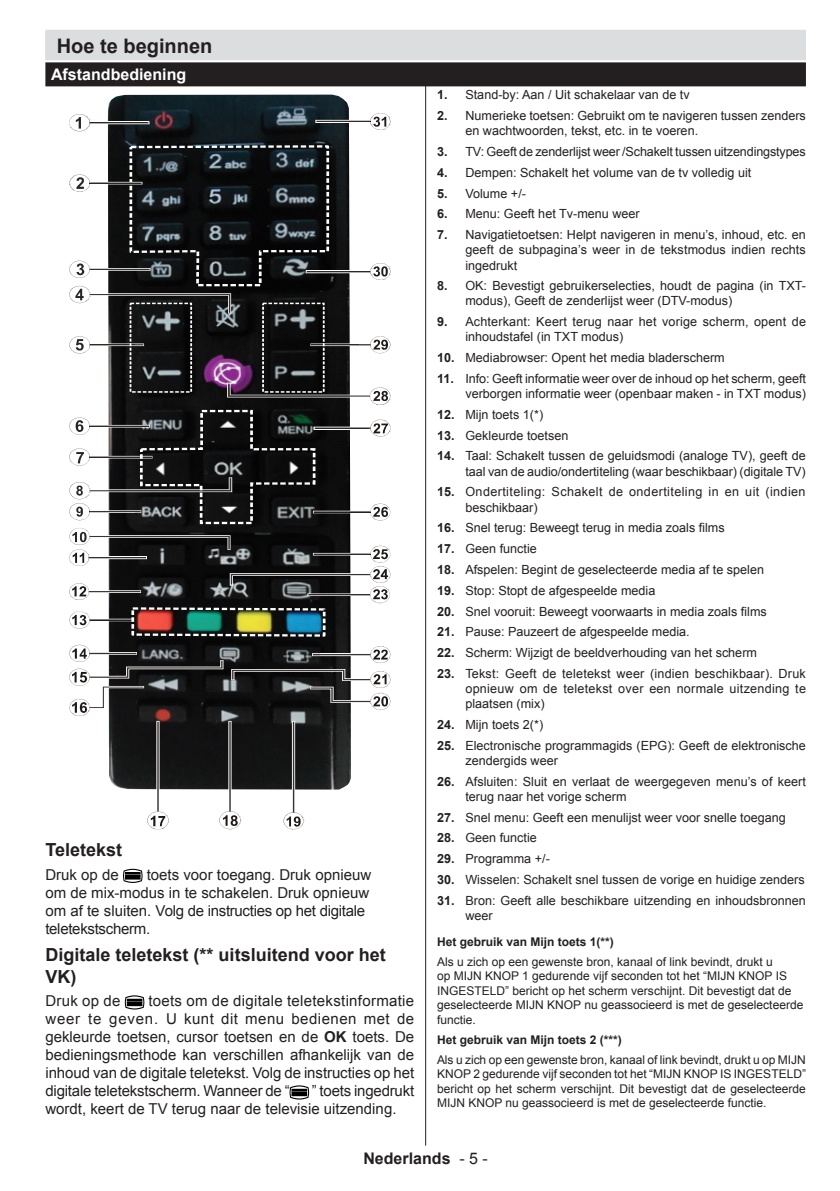
<style>
.page{position:relative;width:840px;height:1191px;background:#fff}
.page>*{position:absolute;margin:0;border:0;box-sizing:border-box;transform-origin:0 0}
.t1{font:700 20px "Arial";color:#231f20}
.Subhead_1{font:700 18px/21.6px "Arial";color:#231f20}
.Heading_Siyah{font:700 16px "Arial";color:#fff}
.t2{font:700 16px "Arial";color:#231f20}
.Body_text{font:15px/18px "Arial";letter-spacing:-.005em;color:#231f20;text-align:justify}
.Subhead_1-2{font:15px/18px "Arial";color:#231f20}
.t3{font:12.6px/15.2px "Arial";color:#231f20}
.t4{font:12.6px/15.2px "Arial";letter-spacing:.03em;color:#231f20}
.Subhead_1_Gosterme{font:12px/14.4px "Arial";color:#231f20}
.Body_text-2{font:12px/14.4px "Arial";color:#231f20;text-align:justify}
.Subhead_1_Gosterme-2{font:700 12px "Arial";color:#231f20}
.s1{font-weight:700}
.s2{font-weight:400}
</style>
<div class="page">
<div style="left:45px;top:30px;width:760px;height:30px;background:#dcdddf"></div>
<hr style="left:425px;top:68px;width:1px;height:1077px;background:#231f20">
<img style="left:108px;top:95px;width:243px;height:694px">
<svg style="left:69px;top:336px;width:75px;height:17px"></svg>
<svg style="left:147px;top:811px;width:22px;height:18px"></svg>
<svg style="left:283px;top:812px;width:20px;height:17px"></svg>
<svg style="left:69px;top:144px;width:321px;height:169px"></svg>
<hr style="left:156px;top:721px;width:3px;height:90px;background:#fff">
<hr style="left:157px;top:721px;width:2px;height:90px;background:#383330">
<hr style="left:228px;top:721px;width:3px;height:90px;background:#fff">
<hr style="left:229px;top:721px;width:1px;height:90px;background:#383330">
<hr style="left:292px;top:721px;width:3px;height:90px;background:#fff">
<hr style="left:293px;top:721px;width:1px;height:91px;background:#383330">
<svg style="left:219px;top:811px;width:21px;height:18px"></svg>
<svg style="left:310px;top:336px;width:80px;height:17px"></svg>
<svg style="left:69px;top:114px;width:80px;height:17px"></svg>
<svg style="left:69px;top:645px;width:321px;height:71px"></svg>
<svg style="left:315px;top:113px;width:75px;height:17px"></svg>
<div style="left:130px;top:302px;width:62px;height:91px;border:2px dashed #fff"></div>
<div style="left:262px;top:302px;width:62px;height:91px;border:2px dashed #fff"></div>
<svg style="left:69px;top:383px;width:321px;height:255px"></svg>
<svg style="left:123px;top:868px;width:19px;height:15px"></svg>
<svg style="left:125px;top:995px;width:19px;height:14px"></svg>
<svg style="left:289px;top:1085px;width:20px;height:14px"></svg>
<div style="left:45px;top:62px;width:760px;height:24px;background:#231f20"></div>
<h1 class="t1" style="left:57px;top:33px;width:157px">Hoe te beginnen</h1>
<p class="Heading_Siyah" style="left:51px;top:63px;width:137px">Afstandbediening</p>
<p class="Subhead_1" style="left:45px;top:839px;width:78px">Teletekst</p>
<p class="Subhead_1-2" style="left:45px;top:865px;width:75px">Druk op de</p>
<p class="Subhead_1-2" style="left:45px;top:865px;width:327px;text-indent:101px">toets voor toegang. Druk opnieuw om de mix-modus in te schakelen. Druk opnieuw om af te sluiten. Volg de instructies op het digitale teletekstscherm.</p>
<p class="Subhead_1" style="left:45px;top:944px;width:342px">Digitale teletekst (** uitsluitend voor het<br>VK)</p>
<p class="Body_text" style="left:45px;top:992px;width:77px">Druk op de</p>
<p class="Body_text" style="left:45px;top:992px;width:370px;text-indent:103px">toets om de digitale teletekstinformatie weer te geven. U kunt dit menu bedienen met de gekleurde toetsen, cursor toetsen en de <span class="s1">OK</span> toets. De bedieningsmethode kan verschillen afhankelijk van de inhoud van de digitale teletekst. Volg de instructies op het digitale teletekstscherm. Wanneer de “</p>
<p class="Body_text" style="left:45px;top:1082px;width:370px;text-indent:266px">” toets ingedrukt wordt, keert de TV terug naar de televisie uitzending.</p>
<p class="t3" style="left:437px;top:87px;width:254px"><span class="s1">1.</span> Stand-by: Aan / Uit schakelaar van de tv</p>
<p class="t3" style="left:465px;top:108px;width:342px;text-indent:-28px"><span class="s1">2.</span> Numerieke toetsen: Gebruikt om te navigeren tussen zenders en wachtwoorden, tekst, etc. in te voeren.</p>
<p class="t3" style="left:437px;top:144px;width:370px"><span class="s1">3.</span> TV: Geeft de zenderlijst weer /Schakelt tussen uitzendingstypes</p>
<p class="t3" style="left:437px;top:165px;width:316px"><span class="s1">4.</span> Dempen: Schakelt het volume van de tv volledig uit</p>
<p class="t3" style="left:437px;top:186px;width:90px"><span class="s1">5.</span> Volume +/-</p>
<p class="t3" style="left:437px;top:206px;width:204px"><span class="s1">6.</span> Menu: Geeft het Tv-menu weer</p>
<p class="t3" style="left:465px;top:227px;width:342px;text-align:justify;text-indent:-28px"><span class="s1">7.</span> Navigatietoetsen: Helpt navigeren in menu’s, inhoud, etc. en geeft de subpagina’s weer in de tekstmodus indien rechts ingedrukt</p>
<p class="t3" style="left:465px;top:278px;width:342px;text-indent:-28px"><span class="s1">8.</span> OK: Bevestigt gebruikerselecties, houdt de pagina (in TXT&shy;modus), Geeft de zenderlijst weer (DTV-modus)</p>
<p class="t3" style="left:465px;top:314px;width:342px;text-indent:-28px"><span class="s1">9.</span> Achterkant: Keert terug naar het vorige scherm, opent de inhoudstafel (in TXT modus)</p>
<p class="t3" style="left:437px;top:350px;width:289px"><span class="s1">10.</span> Mediabrowser: Opent het media bladerscherm</p>
<p class="t3" style="left:437px;top:371px;width:370px;text-align:right"><span class="s1">11.</span> Info: Geeft informatie weer over de inhoud op het scherm, geeft verborgen informatie weer (openbaar maken - in TXT modus)</p>
<p class="t3" style="left:437px;top:407px;width:108px"><span class="s1">12.</span> Mijn toets 1(*)</p>
<p class="t3" style="left:437px;top:428px;width:133px"><span class="s1">13.</span> Gekleurde toetsen</p>
<p class="t3" style="left:437px;top:448px;width:370px;text-align:right"><span class="s1">14.</span> Taal: Schakelt tussen de geluidsmodi (analoge TV), geeft de taal van de audio/ondertiteling (waar beschikbaar) (digitale TV)</p>
<p class="t4" style="left:465px;top:484px;width:341px;text-indent:-28px"><span class="s1">15.</span> Ondertiteling: Schakelt de ondertiteling in en uit (indien beschikbaar)</p>
<p class="t3" style="left:437px;top:520px;width:289px"><span class="s1">16.</span> Snel terug: Beweegt terug in media zoals films</p>
<p class="t3" style="left:437px;top:541px;width:101px"><span class="s1">17.</span> Geen functie</p>
<p class="t3" style="left:437px;top:562px;width:328px"><span class="s1">18.</span> Afspelen: Begint de geselecteerde media af te spelen</p>
<p class="t3" style="left:437px;top:583px;width:220px"><span class="s1">19.</span> Stop: Stopt de afgespeelde media</p>
<p class="t3" style="left:437px;top:603px;width:331px"><span class="s1">20.</span> Snel vooruit: Beweegt voorwaarts in media zoals films</p>
<p class="t3" style="left:437px;top:624px;width:254px"><span class="s1">21.</span> Pause: Pauzeert de afgespeelde media.</p>
<p class="t3" style="left:437px;top:645px;width:321px"><span class="s1">22.</span> Scherm: Wijzigt de beeldverhouding van het scherm</p>
<p class="t3" style="left:465px;top:666px;width:342px;text-align:justify;text-indent:-28px"><span class="s1">23.</span> Tekst: Geeft de teletekst weer (indien beschikbaar). Druk opnieuw om de teletekst over een normale uitzending te plaatsen (mix)</p>
<p class="t3" style="left:437px;top:717px;width:108px"><span class="s1">24.</span> Mijn toets 2(*)</p>
<p class="t3" style="left:465px;top:738px;width:342px;text-indent:-28px"><span class="s1">25.</span> Electronische programmagids (EPG): Geeft de elektronische zendergids weer</p>
<p class="t3" style="left:465px;top:773px;width:342px;text-indent:-28px"><span class="s1">26.</span> Afsluiten: Sluit en verlaat de weergegeven menu’s of keert terug naar het vorige scherm</p>
<p class="t3" style="left:437px;top:809px;width:350px"><span class="s1">27.</span> Snel menu: Geeft een menulijst weer voor snelle toegang</p>
<p class="t3" style="left:437px;top:830px;width:101px"><span class="s1">28.</span> Geen functie</p>
<p class="t3" style="left:437px;top:851px;width:114px"><span class="s1">29.</span> Programma +/-</p>
<p class="t3" style="left:437px;top:872px;width:369px"><span class="s1">30.</span> Wisselen: Schakelt snel tussen de vorige en huidige zenders</p>
<p class="t3" style="left:465px;top:893px;width:342px;text-indent:-28px"><span class="s1">31.</span> Bron: Geeft alle beschikbare uitzending en inhoudsbronnen weer</p>
<p class="Subhead_1_Gosterme-2" style="left:437px;top:933px;width:178px">Het gebruik van Mijn toets 1(**)</p>
<p class="Subhead_1_Gosterme" style="left:437px;top:954px;width:367px">Als u zich op een gewenste bron, kanaal of link bevindt, drukt u<br>op MIJN KNOP 1 gedurende vijf seconden tot het “MIJN KNOP IS INGESTELD” bericht op het scherm verschijnt. Dit bevestigt dat de geselecteerde MIJN KNOP nu geassocieerd is met de geselecteerde functie.</p>
<p class="Subhead_1_Gosterme-2" style="left:437px;top:1031px;width:186px">Het gebruik van Mijn toets 2 (***)</p>
<p class="Body_text-2" style="left:437px;top:1052px;width:370px">Als u zich op een gewenste bron, kanaal of link bevindt, drukt u op MIJN KNOP 2 gedurende vijf seconden tot het “MIJN KNOP IS INGESTELD” bericht op het scherm verschijnt. Dit bevestigt dat de geselecteerde MIJN KNOP nu geassocieerd is met de geselecteerde functie.</p>
<p class="t2" style="left:363px;top:1148px;width:126px">Nederlands <span class="s2">- 5 -</span></p>
</div>
